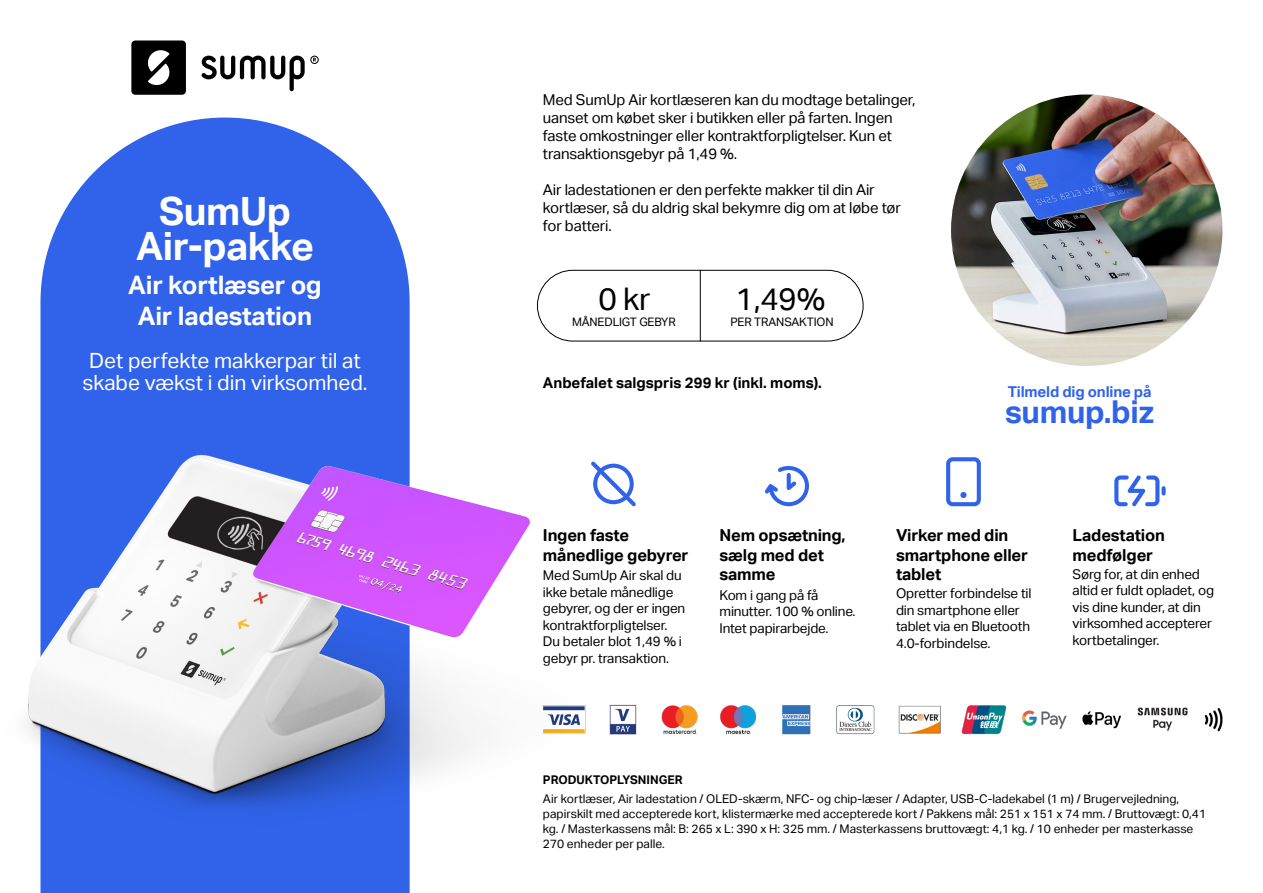
<style>
.page{position:relative;width:1263px;height:893px;background:#fff}
.page>*{position:absolute;margin:0;border:0;box-sizing:border-box;transform-origin:0 0}
.t1{font:700 39px "Aktiv Grotesk";letter-spacing:-.01em;color:#fff}
.t2{font:700 31.5px "Aktiv Grotesk";letter-spacing:-.01em;color:#3063e9}
.t3{font:31.2px "Aktiv Grotesk";color:#000}
.t4{font:700 25.5px "Aktiv Grotesk";letter-spacing:-.01em;color:#fff}
.t5{font:21px "Aktiv Grotesk";color:#fff}
.t6{font:700 16.5px/19.5px "Aktiv Grotesk";letter-spacing:-.01em;color:#000}
.t7{font:15px/18px "Aktiv Grotesk";letter-spacing:-.01em;color:#000}
.t8{font:700 15px "Aktiv Grotesk";color:#000}
.t9{font:700 15px "Aktiv Grotesk";letter-spacing:-.01em;color:#3063e9}
.t10{font:13.5px/16.5px "Aktiv Grotesk";letter-spacing:-.01em;color:#000}
._8pt_Body{font:12px/15px "Aktiv Grotesk";color:#000}
._8pt_Heading{font:700 12px "Aktiv Grotesk";color:#000}
.t11{font:11.7px "Aktiv Grotesk";letter-spacing:-.01em;color:#000}
</style>
<div class="page">
<svg style="left:41px;top:118px;width:369px;height:775px;background:#4a76eb"></svg>
<svg style="left:131px;top:41px;width:55px;height:54px"></svg>
<svg style="left:202px;top:56px;width:117px;height:35px"></svg>
<img style="left:782px;top:705px;width:440px;height:30px">
<img style="left:26px;top:425px;width:731px;height:466px">
<div style="left:537px;top:270px;width:327px;height:72px;border:1px solid #000;border-radius:35px"></div>
<hr style="left:700px;top:270px;width:1px;height:72px;background:#000">
<img style="left:951px;top:95px;width:271px;height:271px;border-radius:136px">
<svg style="left:591px;top:461px;width:45px;height:45px"></svg>
<svg style="left:765px;top:466px;width:44px;height:40px"></svg>
<svg style="left:1114px;top:475px;width:45px;height:31px"></svg>
<div style="left:1161px;top:486px;width:5px;height:9px;background:#3063e9;border-radius:2px"></div>
<svg style="left:946px;top:457px;width:35px;height:49px"></svg>
<p class="t1" style="left:159px;top:189px;width:133px">SumUp</p>
<p class="t1" style="left:136px;top:223px;width:179px">Air-pakke</p>
<p class="t4" style="left:128px;top:270px;width:195px">Air kortlæser og</p>
<p class="t4" style="left:138px;top:301px;width:176px">Air ladestation</p>
<p class="t5" style="left:89px;top:348px;width:273px">Det perfekte makkerpar til at</p>
<p class="t5" style="left:82px;top:371px;width:287px">skabe vækst i din virksomhed.</p>
<p class="t7" style="left:543px;top:91px;width:374px">Med SumUp Air kortlæseren kan du modtage betalinger, uanset om købet sker i butikken eller på farten. Ingen faste omkostninger eller kontraktforpligtelser. Kun et transaktionsgebyr på 1,49 %.</p>
<p class="t7" style="left:543px;top:181px;width:359px">Air ladestationen er den perfekte makker til din Air kortlæser, så du aldrig skal bekymre dig om at løbe tør for batteri.</p>
<p class="t3" style="left:598px;top:281px;width:54px">0 kr</p>
<p class="t3" style="left:736px;top:281px;width:91px">1,49%</p>
<p class="t11" style="left:572px;top:315px;width:105px">MÅNEDLIGT GEBYR</p>
<p class="t11" style="left:730px;top:315px;width:105px">PER TRANSAKTION</p>
<p class="t8" style="left:543px;top:374px;width:280px">Anbefalet salgspris 299 kr (inkl. moms).</p>
<p class="t6" style="left:543px;top:526px;width:147px">Ingen faste månedlige gebyrer</p>
<p class="t10" style="left:543px;top:567px;width:144px">Med SumUp Air skal du ikke betale månedlige gebyrer, og der er ingen kontraktforpligtelser.<br>Du betaler blot 1,49 % i gebyr pr. transaktion.</p>
<p class="t6" style="left:719px;top:526px;width:128px">Nem opsætning, sælg med det samme</p>
<p class="t10" style="left:719px;top:587px;width:138px">Kom i gang på få minutter. 100 % online.<br>Intet papirarbejde.</p>
<p class="t9" style="left:1008px;top:383px;width:145px">Tilmeld dig online på</p>
<p class="t2" style="left:1005px;top:393px;width:151px">sumup.biz</p>
<p class="t6" style="left:896px;top:526px;width:134px">Virker med din smartphone eller tablet</p>
<p class="t10" style="left:896px;top:585px;width:137px">Opretter forbindelse til din smartphone eller tablet via en Bluetooth<br>4.0-forbindelse.</p>
<p class="t6" style="left:1072px;top:526px;width:94px">Ladestation medfølger</p>
<p class="t10" style="left:1072px;top:566px;width:143px">Sørg for, at din enhed altid er fuldt opladet, og vis dine kunder, at din virksomhed accepterer kortbetalinger.</p>
<p class="_8pt_Heading" style="left:543px;top:772px;width:141px">PRODUKTOPLYSNINGER</p>
<p class="_8pt_Body" style="left:543px;top:791px;width:665px">Air kortlæser, Air ladestation / OLED-skærm, NFC- og chip-læser / Adapter, USB-C-ladekabel (1 m) / Brugervejledning, papirskilt med accepterede kort, klistermærke med accepterede kort / Pakkens mål: 251 x 151 x 74 mm. / Bruttovægt: 0,41 kg. / Masterkassens mål: B: 265 x L: 390 x H: 325 mm. / Masterkassens bruttovægt: 4,1 kg. / 10 enheder per masterkasse 270 enheder per palle.</p>
</div>
